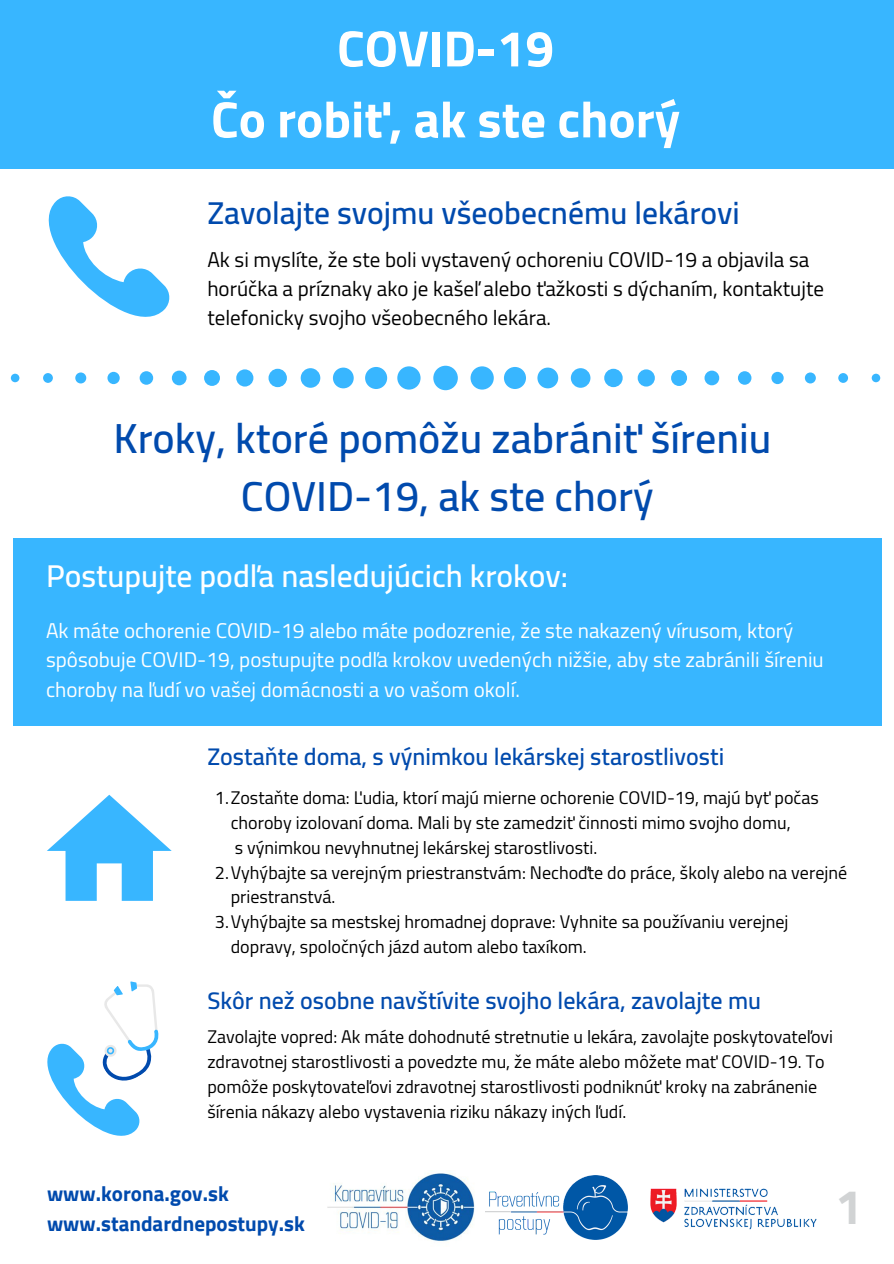
<style>
.page{position:relative;width:894px;height:1264px;background:#fff}
.page>*{position:absolute;margin:0;border:0;box-sizing:border-box;transform-origin:0 0}
.t1{font:700 51px/70.9px "Cairo";color:#fff;text-align:center}
.t2{font:700 48px "Cairo";color:#d1d3d4}
.t3{font:600 42px/58.5px "Cairo";color:#004aad;text-align:center}
.t4{font:600 31.5px "Cairo";color:#fff}
.t5{font:600 31.5px "Cairo";color:#004aad}
.t6{font:600 24px "Cairo";color:#004aad}
.t7{font:21px/29.2px "Cairo";color:#fff}
.t8{font:21px/29.2px "Cairo";color:#000}
.t9{font:700 21px "Cairo";color:#004aad}
.t10{font:18px/24.8px "Cairo";color:#000}
</style>
<div class="page">
<div style="left:0;top:0;width:893px;height:168px;background:#38b6ff"></div>
<img style="left:327px;top:1170px;width:148px;height:71px">
<img style="left:485px;top:1175px;width:142px;height:64px">
<img style="left:650px;top:1188px;width:167px;height:42px">
<svg style="left:48px;top:196px;width:122px;height:121px"></svg>
<svg style="left:11px;top:366px;width:869px;height:24px"></svg>
<div style="left:13px;top:538px;width:868px;height:187px;background:#38b6ff"></div>
<svg style="left:47px;top:794px;width:125px;height:106px"></svg>
<svg style="left:47px;top:981px;width:112px;height:155px"></svg>
<h1 class="t1" style="left:211px;top:13px;width:470px">COVID-19<br>Čo robiť, ak ste chorý</h1>
<h3 class="t5" style="left:207px;top:195px;width:534px">Zavolajte svojmu všeobecnému lekárovi</h3>
<p class="t8" style="left:207px;top:245px;width:618px">Ak si myslíte, že ste boli vystavený ochoreniu COVID-19 a objavila sa horúčka a príznaky ako je kašeľ alebo ťažkosti s dýchaním, kontaktujte telefonicky svojho všeobecného lekára.</p>
<h3 class="t3" style="left:113px;top:409px;width:659px">Kroky, ktoré pomôžu zabrániť šíreniu<br>COVID-19, ak ste chorý</h3>
<h3 class="t4" style="left:46px;top:557px;width:523px">Postupujte podľa nasledujúcich krokov:</h3>
<p class="t7" style="left:46px;top:616px;width:779px">Ak máte ochorenie COVID-19 alebo máte podozrenie, že ste nakazený vírusom, ktorý spôsobuje COVID-19, postupujte podľa krokov uvedených nižšie, aby ste zabránili šíreniu choroby na ľudí vo vašej domácnosti a vo vašom okolí.</p>
<h3 class="t6" style="left:207px;top:742px;width:518px">Zostaňte doma, s výnimkou lekárskej starostlivosti</h3>
<p class="t10" style="left:215px;top:785px;width:605px">1.Zostaňte doma: Ľudia, ktorí majú mierne ochorenie COVID-19, majú byť počas</p>
<p class="t10" style="left:231px;top:810px;width:561px">choroby izolovaní doma. Mali by ste zamedziť činnosti mimo svojho domu,</p>
<p class="t10" style="left:235px;top:835px;width:364px">s výnimkou nevyhnutnej lekárskej starostlivosti.</p>
<p class="t10" style="left:215px;top:860px;width:633px">2.Vyhýbajte sa verejným priestranstvám: Nechoďte do práce, školy alebo na verejné</p>
<p class="t10" style="left:231px;top:884px;width:106px">priestranstvá.</p>
<p class="t10" style="left:215px;top:909px;width:575px">3.Vyhýbajte sa mestskej hromadnej doprave: Vyhnite sa používaniu verejnej</p>
<p class="t10" style="left:231px;top:934px;width:357px">dopravy, spoločných jázd autom alebo taxíkom.</p>
<h3 class="t6" style="left:207px;top:986px;width:555px">Skôr než osobne navštívite svojho lekára, zavolajte mu</h3>
<p class="t10" style="left:207px;top:1024px;width:627px">Zavolajte vopred: Ak máte dohodnuté stretnutie u lekára, zavolajte poskytovateľovi zdravotnej starostlivosti a povedzte mu, že máte alebo môžete mať COVID-19. To pomôže poskytovateľovi zdravotnej starostlivosti podniknúť kroky na zabránenie šírenia nákazy alebo vystavenia riziku nákazy iných ľudí.</p>
<p class="t9" style="left:47px;top:1181px;width:183px">www.korona.gov.sk</p>
<h2 class="t2" style="left:835px;top:1179px;width:28px">1</h2>
<p class="t9" style="left:47px;top:1211px;width:259px">www.standardnepostupy.sk</p>
</div>
